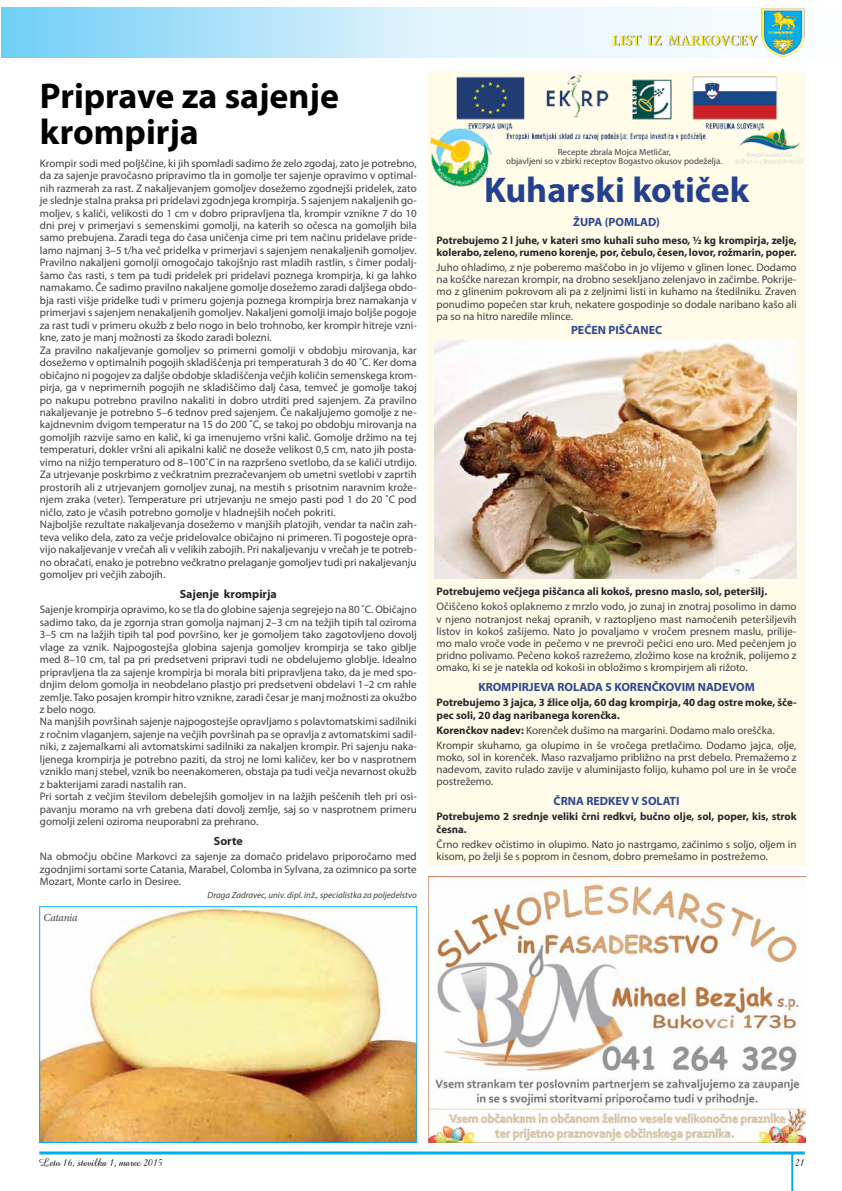
<style>
.page{position:relative;width:842px;height:1191px;background:#fff}
.page>*{position:absolute;margin:0;border:0;box-sizing:border-box;transform-origin:0 0}
.t1{font:700 35.9px/35.9px "Myriad Pro";color:#000}
.t2{font:700 35.9px "Myriad Pro";color:#25408f}
.t3{font:700 12px "Myriad Pro";color:#304792}
.t4{font:12px "Amaze Normal";color:#000;scale:.9 1}
.t5{font:700 12px "Myriad Pro";color:#292829}
.t6{font:11px/12.5px "Myriad Pro";color:#414042}
.t7{font:700 11px/12.4px "Myriad Pro";color:#292829}
.t8{font:italic 11px "Minion Pro";letter-spacing:-.025em;color:#414042}
.t9{font:9px/9px "Myriad Pro";color:#414042;text-align:center}
.t10{font:italic 9px "Myriad Pro";color:#414042}
.s1{font-weight:700;color:#292829}
</style>
<div class="page">
<hr style="left:39px;top:1151px;width:766px;height:3px;background:#00aeef">
<hr style="left:791px;top:1152px;width:2px;height:39px;background:#00aeef">
<svg style="left:1px;top:8px;width:804px;height:49px;background:#c4eafa"></svg>
<img style="left:612px;top:36px;width:145px;height:9px">
<img style="left:762px;top:8px;width:42px;height:49px">
<div style="left:428px;top:71px;width:377px;height:794px;background:#fffde9"></div>
<img style="left:435px;top:340px;width:362px;height:239px">
<img style="left:41px;top:908px;width:374px;height:232px">
<div style="left:39px;top:906px;width:378px;height:236px;border:1px solid #00aeef"></div>
<img style="left:428px;top:876px;width:377px;height:266px">
<img style="left:454px;top:75px;width:324px;height:66px">
<img style="left:430px;top:129px;width:61px;height:58px">
<img style="left:734px;top:129px;width:70px;height:35px">
<h1 class="t1" style="left:40px;top:77px;width:301px">Priprave za sajenje krompirja</h1>
<p class="t6" style="left:40px;top:156px;width:378px">Krompir sodi med poljščine, ki jih spomladi sadimo že zelo zgodaj, zato je potrebno, da za sajenje pravočasno pripravimo tla in gomolje ter sajenje opravimo v optimal&shy;nih razmerah za rast. Z nakaljevanjem gomoljev dosežemo zgodnejši pridelek, zato je slednje stalna praksa pri pridelavi zgodnjega krompirja. S sajenjem nakaljenih go&shy;moljev, s kaliči, velikosti do 1 cm v dobro pripravljena tla, krompir vznikne 7 do 10 dni prej v primerjavi s semenskimi gomolji, na katerih so očesca na gomoljih bila samo prebujena. Zaradi tega do časa uničenja cime pri tem načinu pridelave pride&shy;lamo najmanj 3–5 t/ha več pridelka v primerjavi s sajenjem nenakaljenih gomoljev.<br>Pravilno nakaljeni gomolji omogočajo takojšnjo rast mladih rastlin, s čimer podalj&shy;šamo čas rasti, s tem pa tudi pridelek pri pridelavi poznega krompirja, ki ga lahko namakamo. Če sadimo pravilno nakaljene gomolje dosežemo zaradi daljšega obdo&shy;bja rasti višje pridelke tudi v primeru gojenja poznega krompirja brez namakanja v primerjavi s sajenjem nenakaljenih gomoljev. Nakaljeni gomolji imajo boljše pogoje za rast tudi v primeru okužb z belo nogo in belo trohnobo, ker krompir hitreje vzni&shy;kne, zato je manj možnosti za škodo zaradi bolezni.<br>Za pravilno nakaljevanje gomoljev so primerni gomolji v obdobju mirovanja, kar dosežemo v optimalnih pogojih skladiščenja pri temperaturah 3 do 40 ˚C. Ker doma običajno ni pogojev za daljše obdobje skladiščenja večjih količin semenskega krom&shy;pirja, ga v neprimernih pogojih ne skladiščimo dalj časa, temveč je gomolje takoj po nakupu potrebno pravilno nakaliti in dobro utrditi pred sajenjem. Za pravilno nakaljevanje je potrebno 5–6 tednov pred sajenjem. Če nakaljujemo gomolje z ne&shy;kajdnevnim dvigom temperatur na 15 do 200 ˚C, se takoj po obdobju mirovanja na gomoljih razvije samo en kalič, ki ga imenujemo vršni kalič. Gomolje držimo na tej temperaturi, dokler vršni ali apikalni kalič ne doseže velikost 0,5 cm, nato jih posta&shy;vimo na nižjo temperaturo od 8–100˚C in na razpršeno svetlobo, da se kaliči utrdijo.<br>Za utrjevanje poskrbimo z večkratnim prezračevanjem ob umetni svetlobi v zaprtih prostorih ali z utrjevanjem gomoljev zunaj, na mestih s prisotnim naravnim krože&shy;njem zraka (veter). Temperature pri utrjevanju ne smejo pasti pod 1 do 20 ˚C pod ničlo, zato je včasih potrebno gomolje v hladnejših nočeh pokriti.<br>Najboljše rezultate nakaljevanja dosežemo v manjših platojih, vendar ta način zah&shy;teva veliko dela, zato za večje pridelovalce običajno ni primeren. Ti pogosteje opra&shy;vijo nakaljevanje v vrečah ali v velikih zabojih. Pri nakaljevanju v vrečah je te potreb&shy;no obračati, enako je potrebno večkratno prelaganje gomoljev tudi pri nakaljevanju gomoljev pri večjih zabojih.</p>
<p class="t5" style="left:180px;top:586px;width:99px">Sajenje krompirja</p>
<p class="t6" style="left:40px;top:603px;width:378px">Sajenje krompirja opravimo, ko se tla do globine sajenja segrejejo na 80 ˚C. Običajno sadimo tako, da je zgornja stran gomolja najmanj 2–3 cm na težjih tipih tal oziroma 3–5 cm na lažjih tipih tal pod površino, ker je gomoljem tako zagotovljeno dovolj vlage za vznik. Najpogostejša globina sajenja gomoljev krompirja se tako giblje med 8–10 cm, tal pa pri predsetveni pripravi tudi ne obdelujemo globlje. Idealno pripravljena tla za sajenje krompirja bi morala biti pripravljena tako, da je med spo&shy;dnjim delom gomolja in neobdelano plastjo pri predsetveni obdelavi 1–2 cm rahle zemlje. Tako posajen krompir hitro vznikne, zaradi česar je manj možnosti za okužbo z belo nogo.<br>Na manjših površinah sajenje najpogostejše opravljamo s polavtomatskimi sadilniki z ročnim vlaganjem, sajenje na večjih površinah pa se opravlja z avtomatskimi sadil&shy;niki, z zajemalkami ali avtomatskimi sadilniki za nakaljen krompir. Pri sajenju naka&shy;ljenega krompirja je potrebno paziti, da stroj ne lomi kaličev, ker bo v nasprotnem vzniklo manj stebel, vznik bo neenakomeren, obstaja pa tudi večja nevarnost okužb z bakterijami zaradi nastalih ran.<br>Pri sortah z večjim številom debelejših gomoljev in na lažjih peščenih tleh pri osi&shy;pavanju moramo na vrh grebena dati dovolj zemlje, saj so v nasprotnem primeru gomolji zeleni oziroma neuporabni za prehrano.</p>
<p class="t5" style="left:214px;top:833px;width:30px">Sorte</p>
<p class="t6" style="left:40px;top:850px;width:378px;text-align:justify">Na območju občine Markovci za sajenje za domačo pridelavo priporočamo med zgodnjimi sortami sorte Catania, Marabel, Colomba in Sylvana, za ozimnico pa sorte Mozart, Monte carlo in Desiree.</p>
<p class="t10" style="left:208px;top:889px;width:211px">Draga Zadravec, univ. dipl. inž., specialistka za poljedelstvo</p>
<p class="t8" style="left:44px;top:910px;width:35px">Catania</p>
<p class="t9" style="left:506px;top:147px;width:218px">Recepte zbrala Mojca Metličar,<br>objavljeni so v zbirki receptov Bogastvo okusov podeželja.</p>
<h1 class="t2" style="left:484px;top:167px;width:267px">Kuharski kotiček</h1>
<p class="t3" style="left:573px;top:214px;width:88px">ŽUPA (POMLAD)</p>
<p class="t7" style="left:437px;top:233px;width:362px">Potrebujemo 2 l juhe, v kateri smo kuhali suho meso, ½ kg krompirja, zelje, kolerabo, zeleno, rumeno korenje, por, čebulo, česen, lovor, rožmarin, poper.</p>
<p class="t6" style="left:437px;top:261px;width:362px;line-height:12.2px;text-align:justify">Juho ohladimo, z nje poberemo maščobo in jo vlijemo v glinen lonec. Dodamo na koščke narezan krompir, na drobno sesekljano zelenjavo in začimbe. Pokrije&shy;mo z glinenim pokrovom ali pa z zeljnimi listi in kuhamo na štedilniku. Zraven ponudimo popečen star kruh, nekatere gospodinje so dodale naribano kašo ali pa so na hitro naredile mlince.</p>
<p class="t3" style="left:571px;top:322px;width:93px">PEČEN PIŠČANEC</p>
<p class="t7" style="left:437px;top:585px;width:332px">Potrebujemo večjega piščanca ali kokoš, presno maslo, sol, peteršilj.</p>
<p class="t6" style="left:437px;top:600px;width:362px;line-height:12.2px;text-align:justify">Očiščeno kokoš oplaknemo z mrzlo vodo, jo zunaj in znotraj posolimo in damo v njeno notranjost nekaj opranih, v raztopljeno mast namočenih peteršiljevih listov in kokoš zašijemo. Nato jo povaljamo v vročem presnem maslu, prilije&shy;mo malo vroče vode in pečemo v ne prevroči pečici eno uro. Med pečenjem jo pridno polivamo. Pečeno kokoš razrežemo, zložimo kose na krožnik, polijemo z omako, ki se je natekla od kokoši in obložimo s krompirjem ali rižoto.</p>
<p class="t3" style="left:478px;top:679px;width:278px">KROMPIRJEVA ROLADA S KORENČKOVIM NADEVOM</p>
<p class="t7" style="left:437px;top:696px;width:361px">Potrebujemo 3 jajca, 3 žlice olja, 60 dag krompirja, 40 dag ostre moke, šče&shy;pec soli, 20 dag naribanega korenčka.</p>
<p class="t6" style="left:437px;top:722px;width:361px;line-height:15px"><span class="s1">Korenčkov nadev:</span> Korenček dušimo na margarini. Dodamo malo oreščka.<br>Krompir skuhamo, ga olupimo in še vročega pretlačimo. Dodamo jajca, olje,</p>
<p class="t6" style="left:437px;top:751px;width:362px;line-height:12.2px;text-align:justify">moko, sol in korenček. Maso razvaljamo približno na prst debelo. Premažemo z nadevom, zavito rulado zavije v aluminijasto folijo, kuhamo pol ure in še vroče postrežemo.</p>
<p class="t3" style="left:554px;top:793px;width:127px">ČRNA REDKEV V SOLATI</p>
<p class="t7" style="left:437px;top:810px;width:362px">Potrebujemo 2 srednje veliki črni redkvi, bučno olje, sol, poper, kis, strok česna.</p>
<p class="t6" style="left:437px;top:837px;width:361px;line-height:12.2px">Črno redkev očistimo in olupimo. Nato jo nastrgamo, začinimo s soljo, oljem in kisom, po želji še s poprom in česnom, dobro premešamo in postrežemo.</p>
<p class="t4" style="left:39px;top:1154px;width:139px">Leto 16, številka 1, marec 2015</p>
<p class="t4" style="left:795px;top:1154px;width:12px">21</p>
</div>
